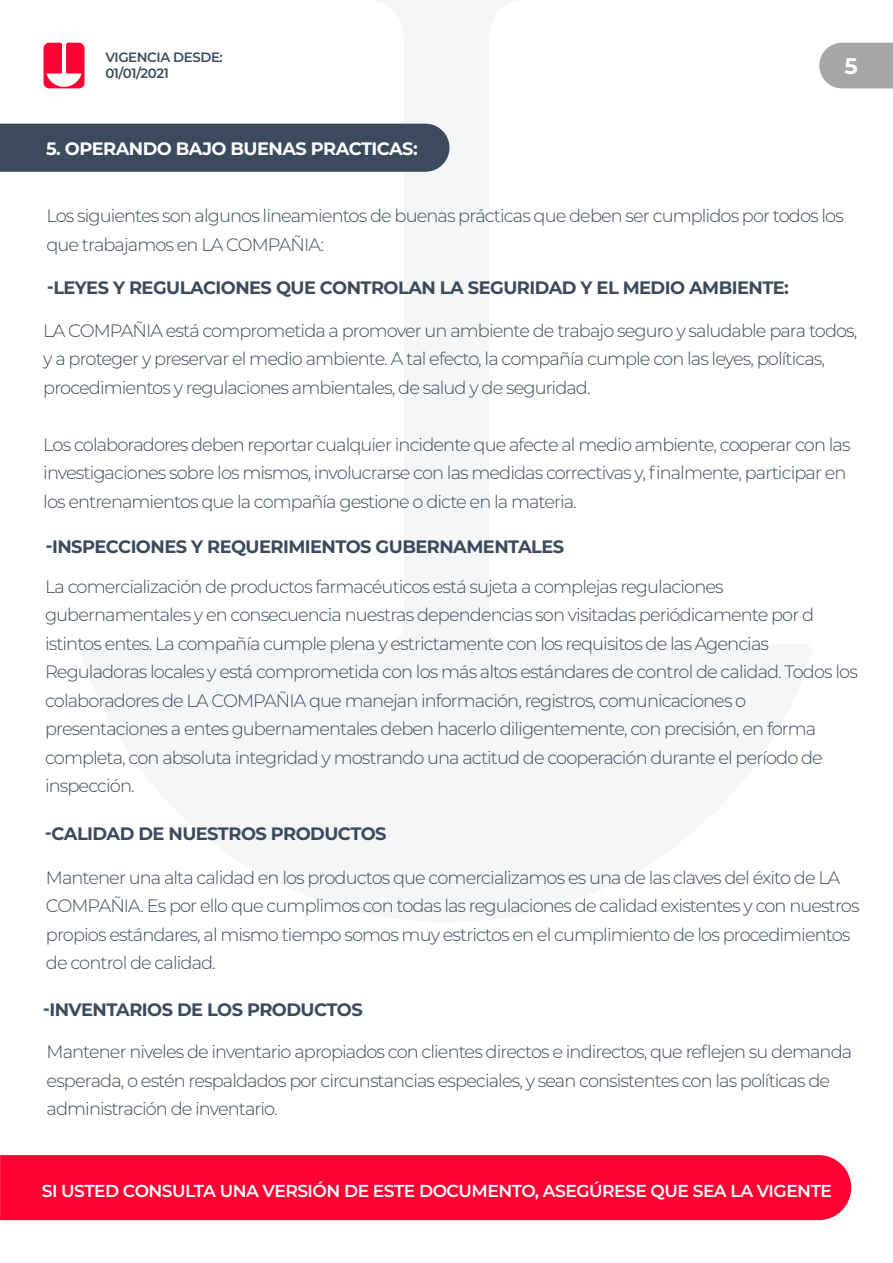
<style>
.page{position:relative;width:893px;height:1263px;background:#fff}
.page>*{position:absolute;margin:0;border:0;box-sizing:border-box;transform-origin:0 0}
.t1{font:700 22.5px "Montserrat";color:#fff}
.t2{font:300 18px/28.5px "Montserrat";letter-spacing:-.05em;color:#3b4a5c}
.t3{font:700 18px "Montserrat";letter-spacing:-.03em;color:#3b4a5c}
.t4{font:700 18px "Montserrat";letter-spacing:-.03em;color:#fff}
.t5{font:600 17.25px "Montserrat";letter-spacing:-.03em;color:#fff}
.t6{font:600 13.5px/16.2px "Montserrat";letter-spacing:-.03em;color:#3b4a5c}
</style>
<div class="page">
<div style="left:0;top:1155px;width:851px;height:65px;background:#ff0032"></div>
<svg style="left:44px;top:43px;width:41px;height:45px"></svg>
<div style="left:0;top:124px;width:449px;height:48px;background:#3b4a5c"></div>
<svg style="left:819px;top:43px;width:74px;height:45px;background:#ababab"></svg>
<p class="t6" style="left:105px;top:49px;width:119px">VIGENCIA DESDE:<br>01/01/2021</p>
<p class="t1" style="left:844px;top:50px;width:15px">5</p>
<p class="t4" style="left:46px;top:135px;width:373px">5. OPERANDO BAJO BUENAS PRACTICAS:</p>
<p class="t2" style="left:46px;top:201px;width:799px">Los siguientes son algunos lineamientos de buenas prácticas que deben ser cumplidos por todos los que trabajamos en LA COMPAÑIA:</p>
<p class="t3" style="left:47px;top:274px;width:744px">-LEYES Y REGULACIONES QUE CONTROLAN LA SEGURIDAD Y EL MEDIO AMBIENTE:</p>
<p class="t2" style="left:43px;top:316px;width:816px">LA COMPAÑIA está comprometida a promover un ambiente de trabajo seguro y saludable para todos, y a proteger y preservar el medio ambiente. A tal efecto, la compañía cumple con las leyes, políticas, procedimientos y regulaciones ambientales, de salud y de seguridad.</p>
<p class="t2" style="left:43px;top:430px;width:809px">Los colaboradores deben reportar cualquier incidente que afecte al medio ambiente, cooperar con las investigaciones sobre los mismos, involucrarse con las medidas correctivas y, finalmente, participar en los entrenamientos que la compañía gestione o dicte en la materia.</p>
<p class="t3" style="left:45px;top:534px;width:520px">-INSPECCIONES Y REQUERIMIENTOS GUBERNAMENTALES</p>
<p class="t2" style="left:45px;top:572px;width:814px">La comercialización de productos farmacéuticos está sujeta a complejas regulaciones gubernamentales y en consecuencia nuestras dependencias son visitadas periódicamente por d istintos entes. La compañía cumple plena y estrictamente con los requisitos de las Agencias Reguladoras locales y está comprometida con los más altos estándares de control de calidad. Todos los colaboradores de LA COMPAÑIA que manejan información, registros, comunicaciones o presentaciones a entes gubernamentales deben hacerlo diligentemente, con precisión, en forma completa, con absoluta integridad y mostrando una actitud de cooperación durante el período de inspección.</p>
<p class="t3" style="left:45px;top:820px;width:343px">-CALIDAD DE NUESTROS PRODUCTOS</p>
<p class="t2" style="left:46px;top:863px;width:815px">Mantener una alta calidad en los productos que comercializamos es una de las claves del éxito de LA COMPAÑIA. Es por ello que cumplimos con todas las regulaciones de calidad existentes y con nuestros propios estándares, al mismo tiempo somos muy estrictos en el cumplimiento de los procedimientos de control de calidad.</p>
<p class="t3" style="left:43px;top:996px;width:321px">-INVENTARIOS DE LOS PRODUCTOS</p>
<p class="t2" style="left:47px;top:1037px;width:807px">Mantener niveles de inventario apropiados con clientes directos e indirectos, que reflejen su demanda esperada, o estén respaldados por circunstancias especiales, y sean consistentes con las políticas de administración de inventario.</p>
<p class="t5" style="left:42px;top:1179px;width:792px">SI USTED CONSULTA UNA VERSIÓN DE ESTE DOCUMENTO, ASEGÚRESE QUE SEA LA VIGENTE</p>
</div>
